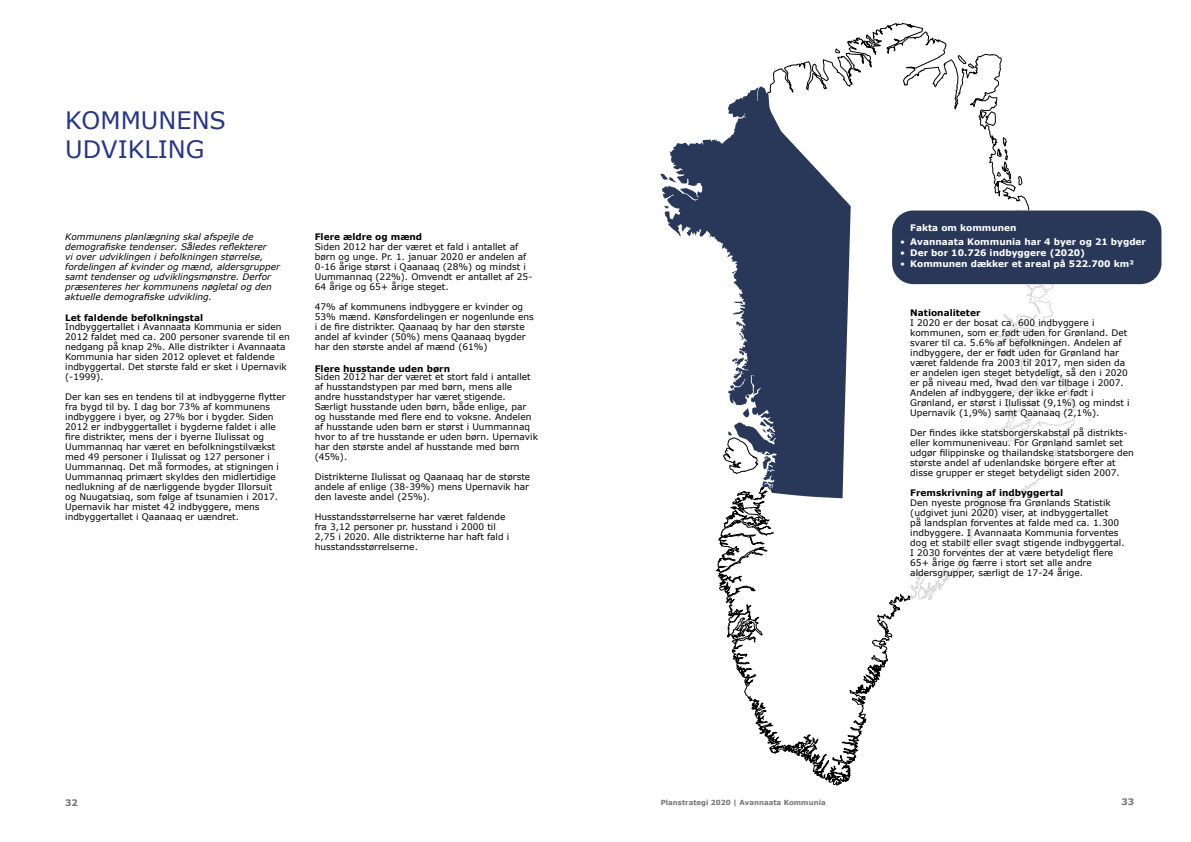
<style>
.page{position:relative;width:1191px;height:842px;background:#fff}
.page>*{position:absolute;margin:0;border:0;box-sizing:border-box;transform-origin:0 0}
.t1{font:24px/28.8px "Verdana";color:#283583}
.t2{font:9px/10px "Verdana";color:#000}
.t3{font:italic 9px/10px "Verdana";color:#000}
.t4{font:700 9px/11px "Verdana";color:#fff}
.t5{font:700 9px "Verdana";color:#000}
.t6{font:700 9px "Verdana";color:#757575}
.t7{font:9px/11px "Verdana";color:#fff;text-align:justify}
.t8{font:700 7px "Verdana";color:#757575}
</style>
<div class="page">
<svg style="left:770px;top:744px;width:89px;height:41px"></svg>
<svg style="left:727px;top:498px;width:183px;height:246px"></svg>
<svg style="left:717px;top:498px;width:56px;height:124px"></svg>
<svg style="left:770px;top:23px;width:288px;height:261px"></svg>
<svg style="left:660px;top:86px;width:190px;height:412px;fill:#293859"></svg>
<div style="left:892px;top:211px;width:269px;height:73px;background:#293859;border-radius:21px"></div>
<h1 class="t1" style="left:65px;top:106px;width:162px">KOMMUNENS<br>UDVIKLING</h1>
<p class="t3" style="left:65px;top:232px;width:216px">Kommunens planlægning skal afspejle de demografiske tendenser. Således reflekterer<br>vi over udviklingen i befolkningen størrelse, fordelingen af kvinder og mænd, aldersgrupper samt tendenser og udviklingsmønstre. Derfor præsenteres her kommunens nøgletal og den aktuelle demografiske udvikling.</p>
<p class="t2" style="left:65px;top:322px;width:226px">Indbyggertallet i Avannaata Kommunia er siden 2012 faldet med ca. 200 personer svarende til en nedgang på knap 2%. Alle distrikter i Avannaata Kommunia har siden 2012 oplevet et faldende indbyggertal. Det største fald er sket i Upernavik (-1999).</p>
<p class="t2" style="left:65px;top:392px;width:222px">Der kan ses en tendens til at indbyggerne flytter fra bygd til by. I dag bor 73% af kommunens indbyggere i byer, og 27% bor i bygder. Siden 2012 er indbyggertallet i bygderne faldet i alle fire distrikter, mens der i byerne Ilulissat og Uummannaq har været en befolkningstilvækst med 49 personer i Ilulissat og 127 personer i Uummannaq. Det må formodes, at stigningen i Uummannaq primært skyldes den midlertidige nedlukning af de nærliggende bygder Illorsuit<br>og Nuugatsiaq, som følge af tsunamien i 2017.<br>Upernavik har mistet 42 indbyggere, mens indbyggertallet i Qaanaaq er uændret.</p>
<p class="t5" style="left:65px;top:311px;width:139px">Let faldende befolkningstal</p>
<p class="t5" style="left:315px;top:231px;width:109px">Flere ældre og mænd</p>
<p class="t2" style="left:315px;top:242px;width:219px">Siden 2012 har der været et fald i antallet af børn og unge. Pr. 1. januar 2020 er andelen af 0-16 årige størst i Qaanaaq (28%) og mindst i Uummannaq (22%). Omvendt er antallet af 25- 64 årige og 65+ årige steget.</p>
<p class="t2" style="left:315px;top:302px;width:221px">47% af kommunens indbyggere er kvinder og 53% mænd. Kønsfordelingen er nogenlunde ens i de fire distrikter. Qaanaaq by har den største andel af kvinder (50%) mens Qaanaaq bygder har den største andel af mænd (61%)</p>
<p class="t2" style="left:315px;top:372px;width:225px">Siden 2012 har der været et stort fald i antallet af husstandstypen par med børn, mens alle andre husstandstyper har været stigende.<br>Særligt husstande uden børn, både enlige, par og husstande med flere end to voksne. Andelen af husstande uden børn er størst i Uummannaq hvor to af tre husstande er uden børn. Upernavik har den største andel af husstande med børn (45%).</p>
<p class="t2" style="left:315px;top:472px;width:217px">Distrikterne Ilulissat og Qaanaaq har de største andele af enlige (38-39%) mens Upernavik har den laveste andel (25%).</p>
<p class="t2" style="left:315px;top:512px;width:196px">Husstandsstørrelserne har været faldende fra 3,12 personer pr. husstand i 2000 til 2,75 i 2020. Alle distrikterne har haft fald i husstandsstørrelserne.</p>
<p class="t5" style="left:315px;top:362px;width:137px">Flere husstande uden børn</p>
<p class="t4" style="left:910px;top:222px;width:108px">Fakta om kommunen</p>
<p class="t4" style="left:910px;top:236px;width:237px">Avannaata Kommunia har 4 byer og 21 bygder<br>Der bor 10.726 indbyggere (2020)<br>Kommunen dækker et areal på 522.700 km²</p>
<p class="t7" style="left:900px;top:236px;width:6px">• • •</p>
<p class="t5" style="left:910px;top:306px;width:72px">Nationaliteter</p>
<p class="t2" style="left:910px;top:317px;width:221px">I 2020 er der bosat ca. 600 indbyggere i kommunen, som er født uden for Grønland. Det svarer til ca. 5.6% af befolkningen. Andelen af indbyggere, der er født uden for Grønland har været faldende fra 2003 til 2017, men siden da er andelen igen steget betydeligt, så den i 2020 er på niveau med, hvad den var tilbage i 2007.<br>Andelen af indbyggere, der ikke er født i Grønland, er størst i Ilulissat (9,1%) og mindst i Upernavik (1,9%) samt Qaanaaq (2,1%).</p>
<p class="t2" style="left:910px;top:427px;width:225px">Der findes ikke statsborgerskabstal på distrikts&shy;eller kommuneniveau. For Grønland samlet set udgør filippinske og thailandske statsborgere den største andel af udenlandske borgere efter at disse grupper er steget betydeligt siden 2007.</p>
<p class="t2" style="left:910px;top:497px;width:216px">Den nyeste prognose fra Grønlands Statistik (udgivet juni 2020) viser, at indbyggertallet<br>på landsplan forventes at falde med ca. 1.300 indbyggere. I Avannaata Kommunia forventes dog et stabilt eller svagt stigende indbyggertal.<br>I 2030 forventes der at være betydeligt flere 65+ årige og færre i stort set alle andre aldersgrupper, særligt de 17-24 årige.</p>
<p class="t5" style="left:910px;top:486px;width:154px">Fremskrivning af indbyggertal</p>
<p class="t6" style="left:65px;top:796px;width:14px">32</p>
<p class="t6" style="left:1121px;top:795px;width:14px">33</p>
<p class="t8" style="left:660px;top:797px;width:166px">Planstrategi 2020 | Avannaata Kommunia</p>
</div>
